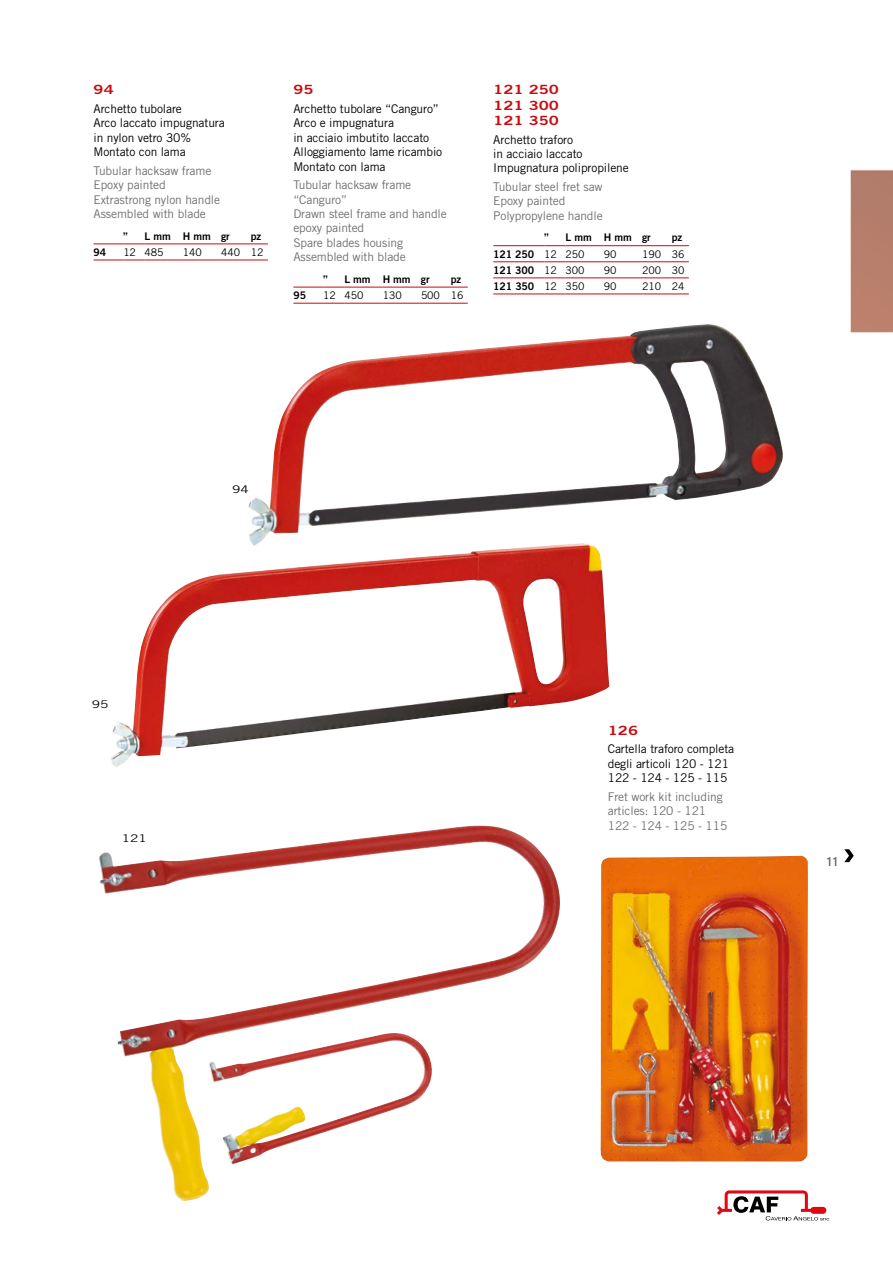
<style>
.page{position:relative;width:893px;height:1263px;background:#fff}
.page>*{position:absolute;margin:0;border:0;box-sizing:border-box;transform-origin:0 0}
.t1{font:12.75px/15.3px "Trade Gothic LT Std Bd 2";color:#c90c0f;text-align:justify;scale:1.3 1}
.t2{font:12px/14.4px "Trade Gothic LT Std";letter-spacing:-.01em;color:#000}
.t3{font:12px/14.4px "Trade Gothic LT Std";letter-spacing:-.01em;color:#706f6f}
.t4{font:700 expanded 12px "Trade Gothic LT Std";color:#706f6f}
.t5{font:10.5px "Trade Gothic LT Std Bd 2";letter-spacing:-.01em;color:#000}
.t6{font:10.5px "Trade Gothic LT Std";letter-spacing:-.01em;color:#000}
.t7{font:10.5px "Trade Gothic LT Std";letter-spacing:-.01em;color:#000;scale:1.3 1}
.s1{font-family:"Trade Gothic LT Std"}
</style>
<div class="page">
<img style="left:93px;top:169px;width:800px;height:1052px">
<img style="left:98px;top:825px;width:463px;height:376px">
<img style="left:208px;top:1033px;width:228px;height:131px">
<img style="left:111px;top:543px;width:498px;height:224px">
<svg style="left:94px;top:244px;width:51px;height:1px"></svg>
<hr style="left:145px;top:244px;width:38px;height:1px;background:#c90c0f">
<hr style="left:183px;top:244px;width:38px;height:1px;background:#c90c0f">
<hr style="left:221px;top:244px;width:30px;height:1px;background:#c90c0f">
<svg style="left:251px;top:244px;width:17px;height:1px"></svg>
<svg style="left:94px;top:260px;width:51px;height:1px"></svg>
<hr style="left:145px;top:260px;width:38px;height:1px;background:#c90c0f">
<hr style="left:183px;top:260px;width:38px;height:1px;background:#c90c0f">
<hr style="left:221px;top:260px;width:30px;height:1px;background:#c90c0f">
<svg style="left:251px;top:260px;width:17px;height:1px"></svg>
<img style="left:248px;top:324px;width:535px;height:222px">
<hr style="left:293px;top:287px;width:30px;height:1px;background:#c90c0f">
<svg style="left:323px;top:287px;width:21px;height:1px"></svg>
<hr style="left:344px;top:287px;width:39px;height:1px;background:#c90c0f">
<hr style="left:383px;top:287px;width:38px;height:1px;background:#c90c0f">
<hr style="left:421px;top:287px;width:30px;height:1px;background:#c90c0f">
<svg style="left:451px;top:287px;width:17px;height:1px"></svg>
<hr style="left:293px;top:303px;width:30px;height:1px;background:#c90c0f">
<svg style="left:323px;top:303px;width:21px;height:1px"></svg>
<hr style="left:344px;top:303px;width:39px;height:1px;background:#c90c0f">
<hr style="left:383px;top:303px;width:38px;height:1px;background:#c90c0f">
<hr style="left:421px;top:303px;width:30px;height:1px;background:#c90c0f">
<svg style="left:451px;top:303px;width:17px;height:1px"></svg>
<hr style="left:493px;top:245px;width:51px;height:1px;background:#c90c0f">
<svg style="left:544px;top:245px;width:22px;height:1px"></svg>
<hr style="left:566px;top:245px;width:38px;height:1px;background:#c90c0f">
<hr style="left:604px;top:245px;width:38px;height:1px;background:#c90c0f">
<hr style="left:642px;top:245px;width:30px;height:1px;background:#c90c0f">
<svg style="left:672px;top:245px;width:17px;height:1px"></svg>
<hr style="left:493px;top:261px;width:51px;height:1px;background:#c90c0f">
<svg style="left:544px;top:261px;width:22px;height:1px"></svg>
<hr style="left:566px;top:261px;width:38px;height:1px;background:#c90c0f">
<hr style="left:604px;top:261px;width:38px;height:1px;background:#c90c0f">
<hr style="left:642px;top:261px;width:30px;height:1px;background:#c90c0f">
<svg style="left:672px;top:261px;width:17px;height:1px"></svg>
<hr style="left:493px;top:278px;width:51px;height:1px;background:#c90c0f">
<svg style="left:544px;top:278px;width:22px;height:1px"></svg>
<hr style="left:566px;top:278px;width:38px;height:1px;background:#c90c0f">
<hr style="left:604px;top:278px;width:38px;height:1px;background:#c90c0f">
<hr style="left:642px;top:278px;width:30px;height:1px;background:#c90c0f">
<svg style="left:672px;top:278px;width:17px;height:1px"></svg>
<hr style="left:493px;top:294px;width:51px;height:1px;background:#c90c0f">
<svg style="left:544px;top:294px;width:22px;height:1px"></svg>
<hr style="left:566px;top:294px;width:38px;height:1px;background:#c90c0f">
<hr style="left:604px;top:294px;width:38px;height:1px;background:#c90c0f">
<hr style="left:642px;top:294px;width:30px;height:1px;background:#c90c0f">
<svg style="left:672px;top:294px;width:17px;height:1px"></svg>
<svg style="left:844px;top:849px;width:10px;height:13px"></svg>
<img style="left:601px;top:856px;width:207px;height:305px">
<svg style="left:717px;top:1190px;width:112px;height:30px"></svg>
<p class="t1" style="left:94px;top:82px;width:17px">94</p>
<p class="t2" style="left:94px;top:101px;width:133px">Archetto tubolare<br>Arco laccato impugnatura in nylon vetro 30%<br>Montato con lama</p>
<p class="t3" style="left:94px;top:163px;width:128px">Tubular hacksaw frame<br>Epoxy painted<br>Extrastrong nylon handle<br>Assembled with blade</p>
<p class="t5" style="left:123px;top:229px;width:6px">”</p>
<p class="t5" style="left:145px;top:229px;width:87px">L mm H mm gr</p>
<p class="t5" style="left:251px;top:229px;width:12px">pz</p>
<p class="t5" style="left:94px;top:245px;width:14px">94</p>
<p class="t6" style="left:123px;top:246px;width:42px">12 485</p>
<p class="t6" style="left:183px;top:246px;width:21px">140</p>
<p class="t6" style="left:221px;top:246px;width:44px">440 12</p>
<p class="t1" style="left:293px;top:82px;width:17px">95</p>
<p class="t2" style="left:293px;top:101px;width:150px">Archetto tubolare “Canguro”<br>Arco e impugnatura<br>in acciaio imbutito laccato<br>Alloggiamento lame ricambio<br>Montato con lama</p>
<p class="t3" style="left:293px;top:178px;width:155px">Tubular hacksaw frame “Canguro”<br>Drawn steel frame and handle epoxy painted<br>Spare blades housing<br>Assembled with blade</p>
<p class="t5" style="left:323px;top:273px;width:6px">”</p>
<p class="t5" style="left:344px;top:273px;width:87px">L mm H mm gr</p>
<p class="t5" style="left:451px;top:273px;width:12px">pz</p>
<p class="t5" style="left:293px;top:289px;width:14px">95</p>
<p class="t6" style="left:323px;top:289px;width:42px">12 450</p>
<p class="t6" style="left:383px;top:289px;width:21px">130</p>
<p class="t6" style="left:421px;top:289px;width:44px">500 16</p>
<p class="t1" style="left:493px;top:82px;width:52px">121 250<br>121 300<br>121 350</p>
<p class="t2" style="left:493px;top:132px;width:137px">Archetto traforo<br>in acciaio laccato<br>Impugnatura polipropilene</p>
<p class="t3" style="left:493px;top:179px;width:111px">Tubular steel fret saw<br>Epoxy painted<br>Polypropylene handle</p>
<p class="t5" style="left:544px;top:231px;width:6px">”</p>
<p class="t5" style="left:566px;top:231px;width:87px">L mm H mm gr</p>
<p class="t5" style="left:672px;top:231px;width:12px">pz</p>
<p class="t5" style="left:493px;top:247px;width:93px">121 250 <span class="s1">12 250</span></p>
<p class="t6" style="left:604px;top:247px;width:14px">90</p>
<p class="t6" style="left:642px;top:247px;width:44px">190 36</p>
<p class="t5" style="left:493px;top:263px;width:93px">121 300 <span class="s1">12 300</span></p>
<p class="t6" style="left:604px;top:264px;width:14px">90</p>
<p class="t6" style="left:642px;top:264px;width:44px">200 30</p>
<p class="t5" style="left:493px;top:279px;width:93px">121 350 <span class="s1">12 350</span></p>
<p class="t6" style="left:604px;top:280px;width:14px">90</p>
<p class="t6" style="left:642px;top:280px;width:44px">210 24</p>
<p class="t7" style="left:232px;top:483px;width:14px">94</p>
<p class="t7" style="left:92px;top:697px;width:14px">95</p>
<p class="t7" style="left:122px;top:832px;width:21px">121</p>
<p class="t1" style="left:608px;top:722px;width:25px">126</p>
<p class="t2" style="left:608px;top:742px;width:128px">Cartella traforo completa degli articoli 120 - 121<br>122 - 124 - 125 - 115</p>
<p class="t3" style="left:608px;top:789px;width:121px">Fret work kit including articles: 120 - 121<br>122 - 124 - 125 - 115</p>
<p class="t4" style="left:825px;top:853px;width:16px">11</p>
</div>
